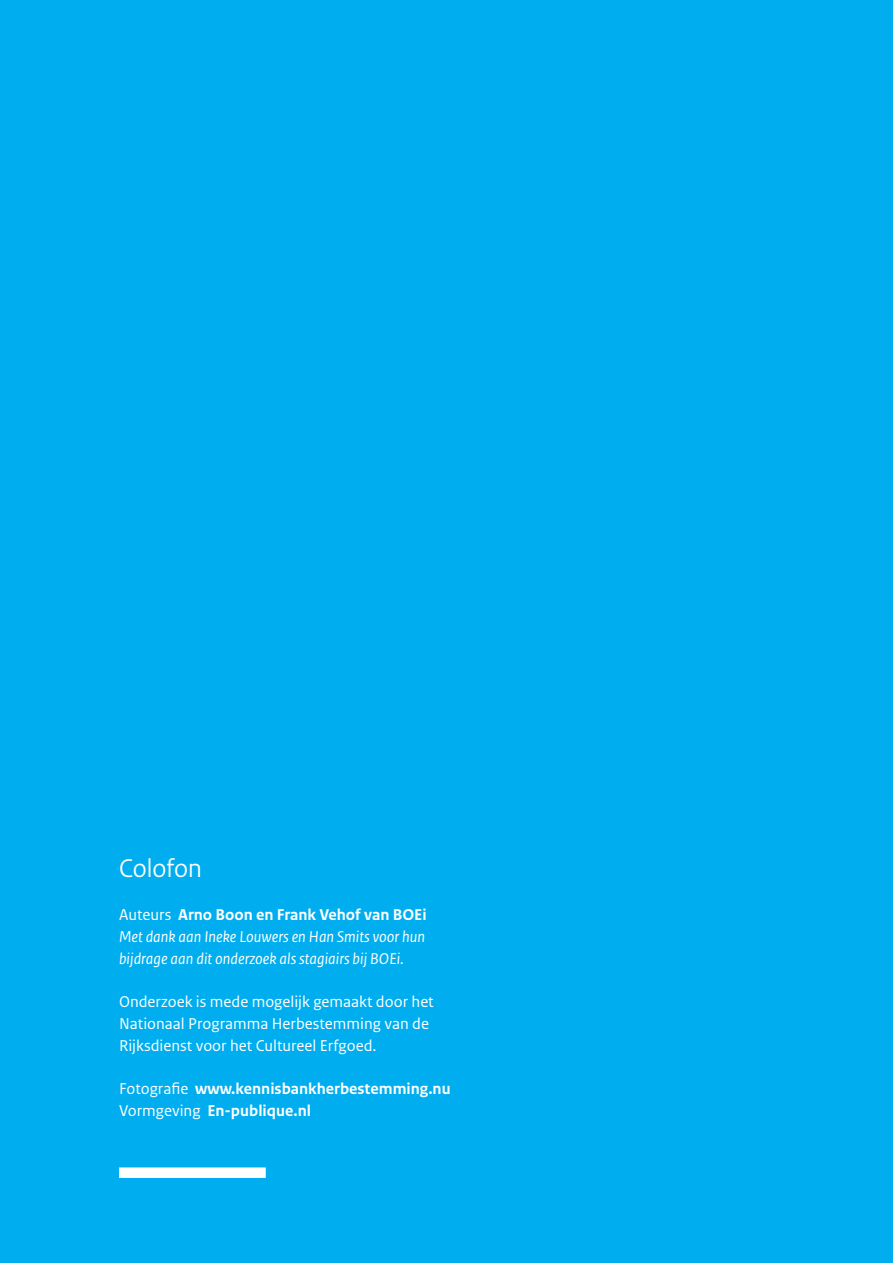
<style>
.page{position:relative;width:893px;height:1263px;background:#00aeef}
.page>*{position:absolute;margin:0;border:0;box-sizing:border-box;transform-origin:0 0}
.t1{font:27px "Rijksoverheid Sans Heading";color:#fff}
.t2{font:italic 16.5px/21.8px "Rijksoverheid Sans Text";color:#fff;text-align:justify}
.t3{font:16.5px/21.8px "Rijksoverheid Sans Text";color:#fff}
.t4{font:700 16.5px/21.8px "Rijksoverheid Sans Text";color:#fff}
.s1{font-style:normal}
.s2{font-weight:700;font-style:normal}
.s3{font-weight:400}
</style>
<div class="page">
<div style="left:119px;top:1167px;width:147px;height:11px;background:#fff"></div>
<h1 class="t1" style="left:119px;top:852px;width:84px">Colofon</h1>
<p class="t2" style="left:119px;top:904px;width:309px"><span class="s1">Auteurs</span> <span class="s2">Arno Boon en Frank Vehof van BOEi </span>Met dank aan Ineke Louwers en Han Smits voor hun bijdrage aan dit onderzoek als stagiairs bij BOEi.</p>
<p class="t3" style="left:119px;top:991px;width:316px">Onderzoek is mede mogelijk gemaakt door het<br>Nationaal Programma Herbestemming van de<br>Rijksdienst voor het Cultureel Erfgoed.</p>
<p class="t4" style="left:119px;top:1078px;width:333px"><span class="s3">Fotografie</span> www.kennisbankherbestemming.nu<br><span class="s3">Vormgeving</span> En-publique.nl</p>
</div>
